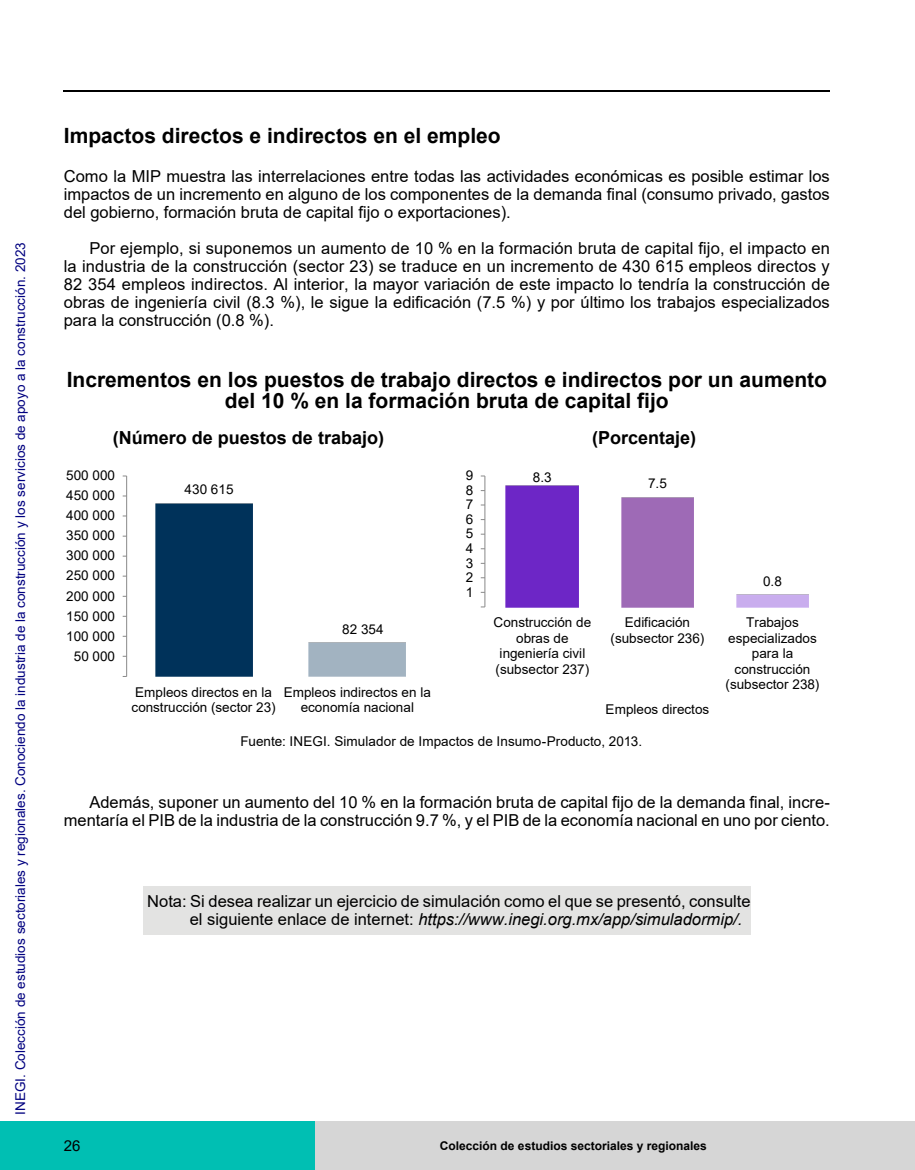
<style>
.page{position:relative;width:915px;height:1170px;background:#fff}
.page>*{position:absolute;margin:0;border:0;box-sizing:border-box;transform-origin:0 0}
.t1{font:700 21px/21px "Arial";color:#000;text-align:center}
.t2{font:700 18px "Arial";color:#000}
.t3{font:16.5px/18px "Arial";color:#000;text-align:justify}
.t4{font:15px "Arial";color:#000}
.t5{font:13.5px/15.5px "Arial";letter-spacing:.005em;color:#000;text-align:center}
.t6{font:13.5px "Arial";color:#000080}
.t7{font:700 12px "Arial";color:#000}
.s1{font-style:italic}
</style>
<div class="page">
<hr style="left:63px;top:90px;width:767px;height:2px;background:#000">
<div style="left:315px;top:1121px;width:599px;height:48px;background:#d6d6d6"></div>
<div style="left:0;top:1121px;width:315px;height:48px;background:#00bfb3"></div>
<div style="left:143px;top:886px;width:607px;height:48px;background:#e3e3e2"></div>
<div style="left:155px;top:503px;width:97px;height:173px;background:#00325a"></div>
<hr style="left:126px;top:476px;width:1px;height:200px;background:#898989">
<div style="left:506px;top:485px;width:72px;height:122px;background:#6d26c6"></div>
<div style="left:621px;top:497px;width:72px;height:110px;background:#9e6ab6"></div>
<img style="left:736px;top:595px;width:72px;height:12px">
<hr style="left:484px;top:476px;width:1px;height:131px;background:#898989">
<p class="t6" style="left:11px;top:1114px;width:873px;rotate:-90deg">INEGI. Colección de estudios sectoriales y regionales. Conociendo la industria de la construcción y los servicios de apoyo a la construcción. 2023</p>
<p class="t1" style="left:64px;top:125px;width:438px">Impactos directos e indirectos en el empleo</p>
<p class="t3" style="left:64px;top:167px;width:767px">Como la MIP muestra las interrelaciones entre todas las actividades económicas es posible estimar los impactos de un incremento en alguno de los componentes de la demanda final (consumo privado, gastos del gobierno, formación bruta de capital fijo o exportaciones).</p>
<p class="t3" style="left:64px;top:239px;width:767px;text-indent:26px">Por ejemplo, si suponemos un aumento de 10 % en la formación bruta de capital fijo, el impacto en la industria de la construcción (sector 23) se traduce en un incremento de 430 615 empleos directos y 82 354 empleos indirectos. Al interior, la mayor variación de este impacto lo tendría la construcción de obras de ingeniería civil (8.3 %), le sigue la edificación (7.5 %) y por último los trabajos especializados para la construcción (0.8 %).</p>
<p class="t1" style="left:67px;top:369px;width:761px">Incrementos en los puestos de trabajo directos e indirectos por un aumento del 10 % en la formación bruta de capital fijo</p>
<p class="t2" style="left:113px;top:425px;width:273px">(Número de puestos de trabajo)</p>
<p class="t2" style="left:592px;top:425px;width:106px">(Porcentaje)</p>
<p class="t5" style="left:66px;top:467px;width:50px">500 000</p>
<p class="t5" style="left:66px;top:487px;width:50px">450 000</p>
<p class="t5" style="left:66px;top:507px;width:50px">400 000</p>
<p class="t5" style="left:66px;top:528px;width:50px">350 000</p>
<p class="t5" style="left:66px;top:548px;width:50px">300 000</p>
<p class="t5" style="left:66px;top:568px;width:50px">250 000</p>
<p class="t5" style="left:66px;top:588px;width:50px">200 000</p>
<p class="t5" style="left:66px;top:608px;width:50px">150 000</p>
<p class="t5" style="left:66px;top:628px;width:50px">100 000</p>
<p class="t5" style="left:74px;top:648px;width:43px">50 000</p>
<p class="t5" style="left:184px;top:481px;width:50px">430 615</p>
<p class="t5" style="left:342px;top:621px;width:43px">82 354</p>
<p class="t5" style="left:131px;top:684px;width:145px;text-align:left">Empleos directos en la construcción (sector 23)</p>
<p class="t5" style="left:284px;top:684px;width:149px">Empleos indirectos en la economía nacional</p>
<p class="t5" style="left:465px;top:467px;width:9px">9</p>
<p class="t5" style="left:465px;top:482px;width:9px">8</p>
<p class="t5" style="left:465px;top:496px;width:9px">7</p>
<p class="t5" style="left:465px;top:511px;width:9px">6</p>
<p class="t5" style="left:465px;top:526px;width:9px">5</p>
<p class="t5" style="left:465px;top:540px;width:9px">4</p>
<p class="t5" style="left:465px;top:555px;width:9px">3</p>
<p class="t5" style="left:465px;top:569px;width:9px">2</p>
<p class="t5" style="left:465px;top:584px;width:9px">1</p>
<p class="t5" style="left:532px;top:469px;width:20px">8.3</p>
<p class="t5" style="left:647px;top:475px;width:20px">7.5</p>
<p class="t5" style="left:762px;top:573px;width:20px">0.8</p>
<p class="t5" style="left:493px;top:614px;width:99px">Construcción de obras de ingeniería civil (subsector 237)</p>
<p class="t5" style="left:610px;top:614px;width:95px">Edificación (subsector 236)</p>
<p class="t5" style="left:725px;top:614px;width:95px">Trabajos especializados para la construcción (subsector 238)</p>
<p class="t5" style="left:605px;top:701px;width:105px">Empleos directos</p>
<p class="t5" style="left:240px;top:733px;width:403px">Fuente: INEGI. Simulador de Impactos de Insumo-Producto, 2013.</p>
<p class="t3" style="left:64px;top:792px;width:767px;text-align:right">Además, suponer un aumento del 10 % en la formación bruta de capital fijo de la demanda final, incre&shy;mentaría el PIB de la industria de la construcción 9.7 %, y el PIB de la economía nacional en uno por ciento.</p>
<p class="t3" style="left:190px;top:892px;width:562px;text-indent:-43px">Nota: Si desea realizar un ejercicio de simulación como el que se presentó, consulte el siguiente enlace de internet: <span class="s1">https://www.inegi.org.mx/app/simuladormip/.</span></p>
<p class="t4" style="left:64px;top:1135px;width:18px">26</p>
<p class="t7" style="left:440px;top:1137px;width:268px">Colección de estudios sectoriales y regionales</p>
</div>
